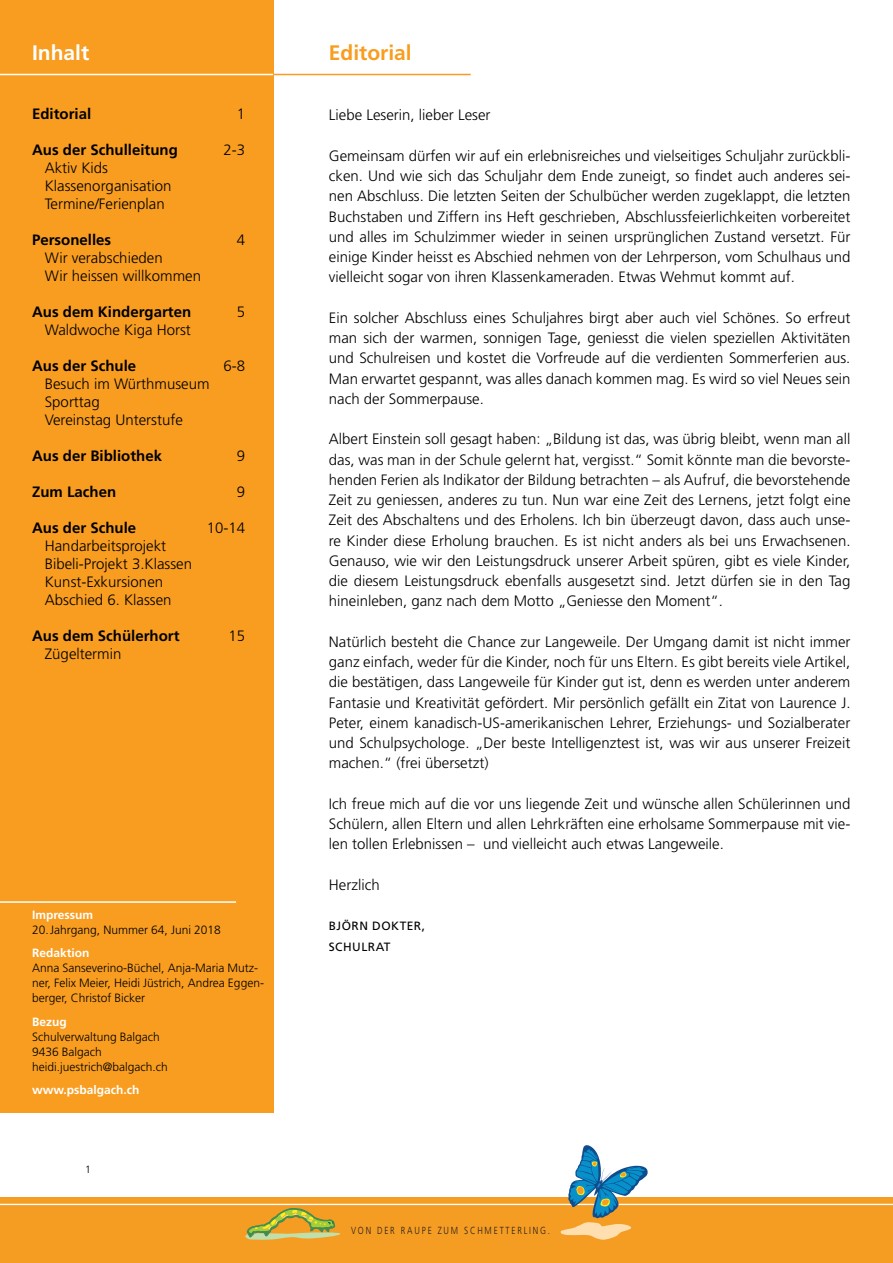
<style>
.page{position:relative;width:893px;height:1263px;background:#fff}
.page>*{position:absolute;margin:0;border:0;box-sizing:border-box;transform-origin:0 0}
.t1{font:700 21px "Frutiger LT Std";color:#f89d20}
.t2{font:700 21px "Frutiger LT Std";color:#fff}
.t3{font:300 15px/20.2px "Frutiger LT Std";color:#000;text-align:justify}
.t4{font:700 15px "Frutiger LT Std";color:#000}
.t5{font:300 12px/15px "Frutiger LT Std";color:#000}
.t6{font:700 12px "Frutiger LT Std";color:#fff}
.t7{font:12px/20.2px "Frutiger LT Std";letter-spacing:.04em;color:#000}
.t8{font:300 10.5px "Frutiger LT Std";color:#000}
.t9{font:300 10.2px "Frutiger";letter-spacing:.22em;color:#231f20;scale:.8 1}
</style>
<div class="page">
<div style="left:0;top:0;width:273px;height:1113px;background:#f89d20"></div>
<hr style="left:273px;top:74px;width:198px;height:1px;background:#f89d20">
<hr style="left:0;top:74px;width:273px;height:1px;background:#fff">
<hr style="left:0;top:901px;width:236px;height:2px;background:#fff">
<div style="left:0;top:1198px;width:893px;height:65px;background:#f59c23"></div>
<hr style="left:0;top:1204px;width:893px;height:1px;background:#fff">
<svg style="left:560px;top:1145px;width:88px;height:95px"></svg>
<svg style="left:245px;top:1208px;width:96px;height:32px"></svg>
<h1 class="t2" style="left:32px;top:40px;width:59px">Inhalt</h1>
<p class="t4" style="left:32px;top:105px;width:61px">Editorial</p>
<p class="t3" style="left:237px;top:104px;width:10px">1</p>
<p class="t4" style="left:32px;top:141px;width:147px">Aus der Schulleitung</p>
<p class="t3" style="left:223px;top:140px;width:23px">2-3</p>
<p class="t3" style="left:45px;top:159px;width:128px;line-height:18px;text-align:left">Aktiv Kids<br>Klassenorganisation<br>Termine/Ferienplan</p>
<p class="t4" style="left:32px;top:231px;width:81px">Personelles</p>
<p class="t3" style="left:237px;top:230px;width:10px">4</p>
<p class="t3" style="left:45px;top:249px;width:158px;line-height:18px">Wir verabschieden<br>Wir heissen willkommen</p>
<p class="t4" style="left:32px;top:303px;width:161px">Aus dem Kindergarten</p>
<p class="t3" style="left:237px;top:302px;width:10px">5</p>
<p class="t3" style="left:45px;top:320px;width:148px">Waldwoche Kiga Horst</p>
<p class="t4" style="left:32px;top:357px;width:106px">Aus der Schule</p>
<p class="t3" style="left:223px;top:356px;width:23px">6-8</p>
<p class="t3" style="left:45px;top:375px;width:166px;line-height:18px;text-align:left">Besuch im Würthmuseum<br>Sporttag<br>Vereinstag Unterstufe</p>
<p class="t4" style="left:32px;top:447px;width:132px">Aus der Bibliothek</p>
<p class="t3" style="left:237px;top:446px;width:10px">9</p>
<p class="t4" style="left:32px;top:483px;width:86px">Zum Lachen</p>
<p class="t3" style="left:237px;top:482px;width:10px">9</p>
<p class="t4" style="left:32px;top:519px;width:106px">Aus der Schule</p>
<p class="t3" style="left:207px;top:518px;width:40px">10-14</p>
<p class="t3" style="left:45px;top:537px;width:149px;line-height:18px;text-align:left">Handarbeitsprojekt<br>Bibeli-Projekt 3.Klassen<br>Kunst-Exkursionen<br>Abschied 6. Klassen</p>
<p class="t4" style="left:32px;top:627px;width:149px">Aus dem Schülerhort</p>
<p class="t3" style="left:228px;top:626px;width:18px">15</p>
<p class="t3" style="left:45px;top:644px;width:78px">Zügeltermin</p>
<p class="t6" style="left:32px;top:908px;width:63px">Impressum</p>
<p class="t5" style="left:32px;top:922px;width:190px">20.Jahrgang, Nummer 64, Juni 2018</p>
<p class="t6" style="left:32px;top:946px;width:59px">Redaktion</p>
<p class="t5" style="left:32px;top:961px;width:233px">Anna Sanseverino-Büchel, Anja-Maria Mutz&shy;ner, Felix Meier, Heidi Jüstrich, Andrea Eggen&shy;berger, Christof Bicker</p>
<p class="t6" style="left:32px;top:1015px;width:36px">Bezug</p>
<p class="t5" style="left:32px;top:1029px;width:137px">Schulverwaltung Balgach<br>9436 Balgach heidi.juestrich@balgach.ch</p>
<p class="t6" style="left:32px;top:1083px;width:109px">www.psbalgach.ch</p>
<p class="t8" style="left:85px;top:1164px;width:7px">1</p>
<h1 class="t1" style="left:329px;top:40px;width:84px">Editorial</h1>
<p class="t3" style="left:329px;top:105px;width:163px">Liebe Leserin, lieber Leser</p>
<p class="t3" style="left:329px;top:146px;width:523px">Gemeinsam dürfen wir auf ein erlebnisreiches und vielseitiges Schuljahr zurückbli&shy;cken. Und wie sich das Schuljahr dem Ende zuneigt, so findet auch anderes sei&shy;nen Abschluss. Die letzten Seiten der Schulbücher werden zugeklappt, die letzten Buchstaben und Ziffern ins Heft geschrieben, Abschlussfeierlichkeiten vorbereitet und alles im Schulzimmer wieder in seinen ursprünglichen Zustand versetzt. Für einige Kinder heisst es Abschied nehmen von der Lehrperson, vom Schulhaus und vielleicht sogar von ihren Klassenkameraden. Etwas Wehmut kommt auf.</p>
<p class="t3" style="left:329px;top:308px;width:523px">Ein solcher Abschluss eines Schuljahres birgt aber auch viel Schönes. So erfreut man sich der warmen, sonnigen Tage, geniesst die vielen speziellen Aktivitäten und Schulreisen und kostet die Vorfreude auf die verdienten Sommerferien aus.<br>Man erwartet gespannt, was alles danach kommen mag. Es wird so viel Neues sein nach der Sommerpause.</p>
<p class="t3" style="left:329px;top:429px;width:523px">Albert Einstein soll gesagt haben: „Bildung ist das, was übrig bleibt, wenn man all das, was man in der Schule gelernt hat, vergisst.“ Somit könnte man die bevorste&shy;henden Ferien als Indikator der Bildung betrachten – als Aufruf, die bevorstehende Zeit zu geniessen, anderes zu tun. Nun war eine Zeit des Lernens, jetzt folgt eine Zeit des Abschaltens und des Erholens. Ich bin überzeugt davon, dass auch unse&shy;re Kinder diese Erholung brauchen. Es ist nicht anders als bei uns Erwachsenen.<br>Genauso, wie wir den Leistungsdruck unserer Arbeit spüren, gibt es viele Kinder, die diesem Leistungsdruck ebenfalls ausgesetzt sind. Jetzt dürfen sie in den Tag hineinleben, ganz nach dem Motto „Geniesse den Moment“.</p>
<p class="t3" style="left:329px;top:632px;width:523px">Natürlich besteht die Chance zur Langeweile. Der Umgang damit ist nicht immer ganz einfach, weder für die Kinder, noch für uns Eltern. Es gibt bereits viele Artikel, die bestätigen, dass Langeweile für Kinder gut ist, denn es werden unter anderem Fantasie und Kreativität gefördert. Mir persönlich gefällt ein Zitat von Laurence J.<br>Peter, einem kanadisch-US-amerikanischen Lehrer, Erziehungs- und Sozialberater und Schulpsychologe. „Der beste Intelligenztest ist, was wir aus unserer Freizeit machen.“ (frei übersetzt)</p>
<p class="t3" style="left:329px;top:794px;width:523px">Ich freue mich auf die vor uns liegende Zeit und wünsche allen Schülerinnen und Schülern, allen Eltern und allen Lehrkräften eine erholsame Sommerpause mit vie&shy;len tollen Erlebnissen – und vielleicht auch etwas Langeweile.</p>
<p class="t3" style="left:329px;top:875px;width:52px">Herzlich</p>
<p class="t7" style="left:329px;top:916px;width:98px">BJÖRN DOKTER,<br>SCH ULRAT</p>
<p class="t9" style="left:351px;top:1224px;width:250px">VON DER RAUPE ZUM SCHMETTERLING.</p>
</div>
